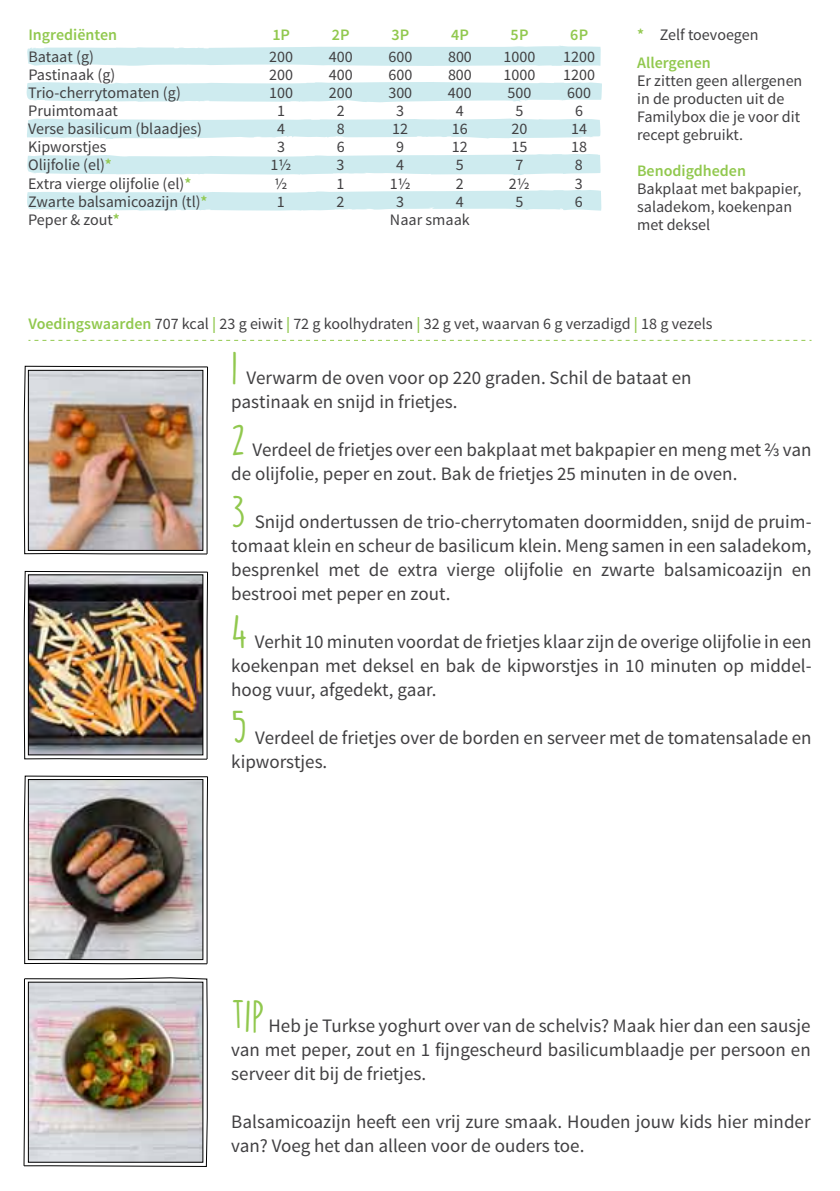
<style>
.page{position:relative;width:840px;height:1191px;background:#fff}
.page>*{position:absolute;margin:0;border:0;box-sizing:border-box;transform-origin:0 0}
.t1{font:19px/24px "Source Sans Pro";color:#414042}
.t2{font:16px/18px "Source Sans Pro";color:#414042}
.t3{font:600 16px "Source Sans Pro";color:#91c84e}
.s1{font-weight:600;color:#91c84e}
.s2{font-family:"Lemon Yellow Sun";font-size:40px;color:#91c84e}
</style>
<div class="page">
<svg style="left:27px;top:190px;width:575px;height:21px;background:#d4edf1"></svg>
<svg style="left:27px;top:154px;width:574px;height:21px;background:#d4edf1"></svg>
<svg style="left:27px;top:118px;width:574px;height:21px;background:#d4edf1"></svg>
<svg style="left:26px;top:82px;width:576px;height:20px;background:#d2ecf0"></svg>
<svg style="left:27px;top:46px;width:573px;height:20px;background:#d2ecf0"></svg>
<svg style="left:24px;top:366px;width:184px;height:188px"></svg>
<svg style="left:28px;top:340px;width:783px;height:1px"></svg>
<svg style="left:24px;top:571px;width:184px;height:188px"></svg>
<img style="left:30px;top:576px;width:171px;height:177px">
<div style="left:28px;top:574px;width:175px;height:181px;border:1px solid #000"></div>
<svg style="left:23px;top:977px;width:184px;height:189px"></svg>
<img style="left:30px;top:984px;width:171px;height:176px">
<img style="left:30px;top:372px;width:171px;height:176px">
<div style="left:28px;top:370px;width:175px;height:180px;border:1px solid #000"></div>
<img style="left:24px;top:776px;width:184px;height:188px">
<p class="t3" style="left:28px;top:25px;width:90px">Ingrediënten</p>
<p class="t3" style="left:272px;top:25px;width:19px">1P</p>
<p class="t3" style="left:332px;top:25px;width:19px">2P</p>
<p class="t3" style="left:391px;top:25px;width:19px">3P</p>
<p class="t3" style="left:451px;top:25px;width:19px">4P</p>
<p class="t3" style="left:510px;top:25px;width:19px">5P</p>
<p class="t3" style="left:570px;top:25px;width:19px">6P</p>
<p class="t2" style="left:28px;top:48px;width:67px">Bataat (g)</p>
<p class="t2" style="left:269px;top:48px;width:25px">200</p>
<p class="t2" style="left:329px;top:48px;width:25px">400</p>
<p class="t2" style="left:388px;top:48px;width:25px">600</p>
<p class="t2" style="left:448px;top:48px;width:25px">800</p>
<p class="t2" style="left:503px;top:48px;width:33px">1000</p>
<p class="t2" style="left:563px;top:48px;width:33px">1200</p>
<p class="t2" style="left:28px;top:66px;width:89px">Pastinaak (g)</p>
<p class="t2" style="left:269px;top:66px;width:25px">200</p>
<p class="t2" style="left:328px;top:66px;width:25px">400</p>
<p class="t2" style="left:388px;top:66px;width:25px">600</p>
<p class="t2" style="left:448px;top:66px;width:25px">800</p>
<p class="t2" style="left:503px;top:66px;width:33px">1000</p>
<p class="t2" style="left:563px;top:66px;width:33px">1200</p>
<p class="t2" style="left:28px;top:84px;width:154px">Trio-cherrytomaten (g)</p>
<p class="t2" style="left:269px;top:84px;width:25px">100</p>
<p class="t2" style="left:328px;top:84px;width:25px">200</p>
<p class="t2" style="left:388px;top:84px;width:25px">300</p>
<p class="t2" style="left:447px;top:84px;width:25px">400</p>
<p class="t2" style="left:507px;top:84px;width:25px">500</p>
<p class="t2" style="left:567px;top:84px;width:25px">600</p>
<p class="t2" style="left:28px;top:102px;width:91px">Pruimtomaat</p>
<p class="t2" style="left:277px;top:102px;width:9px">1</p>
<p class="t2" style="left:336px;top:102px;width:9px">2</p>
<p class="t2" style="left:396px;top:102px;width:9px">3</p>
<p class="t2" style="left:455px;top:102px;width:9px">4</p>
<p class="t2" style="left:515px;top:102px;width:9px">5</p>
<p class="t2" style="left:574px;top:102px;width:9px">6</p>
<p class="t2" style="left:28px;top:120px;width:175px">Verse basilicum (blaadjes)</p>
<p class="t2" style="left:277px;top:120px;width:9px">4</p>
<p class="t2" style="left:336px;top:120px;width:9px">8</p>
<p class="t2" style="left:392px;top:120px;width:17px">12</p>
<p class="t2" style="left:451px;top:120px;width:17px">16</p>
<p class="t2" style="left:511px;top:120px;width:17px">20</p>
<p class="t2" style="left:570px;top:120px;width:17px">14</p>
<p class="t2" style="left:28px;top:138px;width:80px">Kipworstjes</p>
<p class="t2" style="left:277px;top:138px;width:9px">3</p>
<p class="t2" style="left:336px;top:138px;width:9px">6</p>
<p class="t2" style="left:396px;top:138px;width:9px">9</p>
<p class="t2" style="left:451px;top:138px;width:17px">12</p>
<p class="t2" style="left:511px;top:138px;width:17px">15</p>
<p class="t2" style="left:570px;top:138px;width:17px">18</p>
<p class="t2" style="left:28px;top:156px;width:85px">Olijfolie (el)<span class="s1">*</span></p>
<p class="t2" style="left:270px;top:156px;width:22px">1½</p>
<p class="t2" style="left:336px;top:156px;width:9px">3</p>
<p class="t2" style="left:396px;top:156px;width:9px">4</p>
<p class="t2" style="left:455px;top:156px;width:9px">5</p>
<p class="t2" style="left:515px;top:156px;width:9px">7</p>
<p class="t2" style="left:574px;top:156px;width:9px">8</p>
<p class="t2" style="left:28px;top:175px;width:165px">Extra vierge olijfolie (el)<span class="s1">*</span></p>
<p class="t2" style="left:274px;top:175px;width:14px">½</p>
<p class="t2" style="left:336px;top:175px;width:9px">1</p>
<p class="t2" style="left:389px;top:175px;width:22px">1½</p>
<p class="t2" style="left:455px;top:175px;width:9px">2</p>
<p class="t2" style="left:508px;top:175px;width:22px">2½</p>
<p class="t2" style="left:574px;top:175px;width:9px">3</p>
<p class="t2" style="left:28px;top:193px;width:181px">Zwarte balsamicoazijn (tl)<span class="s1">*</span></p>
<p class="t2" style="left:277px;top:193px;width:9px">1</p>
<p class="t2" style="left:336px;top:193px;width:9px">2</p>
<p class="t2" style="left:396px;top:193px;width:9px">3</p>
<p class="t2" style="left:455px;top:193px;width:9px">4</p>
<p class="t2" style="left:515px;top:193px;width:9px">5</p>
<p class="t2" style="left:574px;top:193px;width:9px">6</p>
<p class="t2" style="left:28px;top:211px;width:93px">Peper &amp; zout<span class="s1">*</span></p>
<p class="t2" style="left:390px;top:211px;width:81px">Naar smaak</p>
<p class="t2" style="left:636px;top:21px;width:123px;line-height:28px"><span class="s1">*</span> Zelf toevoegen<br><span class="s1">Allergenen</span></p>
<p class="t2" style="left:636px;top:72px;width:167px">Er zitten geen allergenen in de producten uit de<br>Familybox die je voor dit recept gebruikt.</p>
<p class="t3" style="left:636px;top:161px;width:110px">Benodigdheden</p>
<p class="t2" style="left:636px;top:180px;width:166px">Bakplaat met bakpapier, saladekom, koekenpan met deksel</p>
<p class="t2" style="left:28px;top:314px;width:685px"><span class="s1">Voedingswaarden</span> 707 kcal <span class="s1">|</span> 23 g eiwit <span class="s1">|</span> 72 g koolhydraten <span class="s1">|</span> 32 g vet, waarvan 6 g verzadigd <span class="s1">|</span> 18 g vezels</p>
<p class="t1" style="left:231px;top:366px;width:461px"><span class="s2">1</span> Verwarm de oven voor op 220 graden. Schil de bataat en pastinaak en snijd in frietjes.</p>
<p class="t1" style="left:231px;top:438px;width:581px"><span class="s2">2</span> Verdeel de frietjes over een bakplaat met bakpapier en meng met ⅔ van de olijfolie, peper en zout. Bak de frietjes 25 minuten in de oven.</p>
<p class="t1" style="left:231px;top:510px;width:581px;text-align:justify"><span class="s2">3</span> Snijd ondertussen de trio-cherrytomaten doormidden, snijd de pruim&shy;tomaat klein en scheur de basilicum klein. Meng samen in een saladekom, besprenkel met de extra vierge olijfolie en zwarte balsamicoazijn en bestrooi met peper en zout.</p>
<p class="t1" style="left:231px;top:630px;width:581px;text-align:justify"><span class="s2">4</span> Verhit 10 minuten voordat de frietjes klaar zijn de overige olijfolie in een koekenpan met deksel en bak de kipworstjes in 10 minuten op middel&shy;hoog vuur, afgedekt, gaar.</p>
<p class="t1" style="left:231px;top:726px;width:581px"><span class="s2">5</span> Verdeel de frietjes over de borden en serveer met de tomatensalade en kipworstjes.</p>
<p class="t1" style="left:231px;top:1014px;width:580px;text-align:justify"><span class="s2">tip</span> Heb je Turkse yoghurt over van de schelvis? Maak hier dan een sausje van met peper, zout en 1 fijngescheurd basilicumblaadje per persoon en serveer dit bij de frietjes.</p>
<p class="t1" style="left:231px;top:1110px;width:580px">Balsamicoazijn heeft een vrij zure smaak. Houden jouw kids hier minder van? Voeg het dan alleen voor de ouders toe.</p>
</div>
